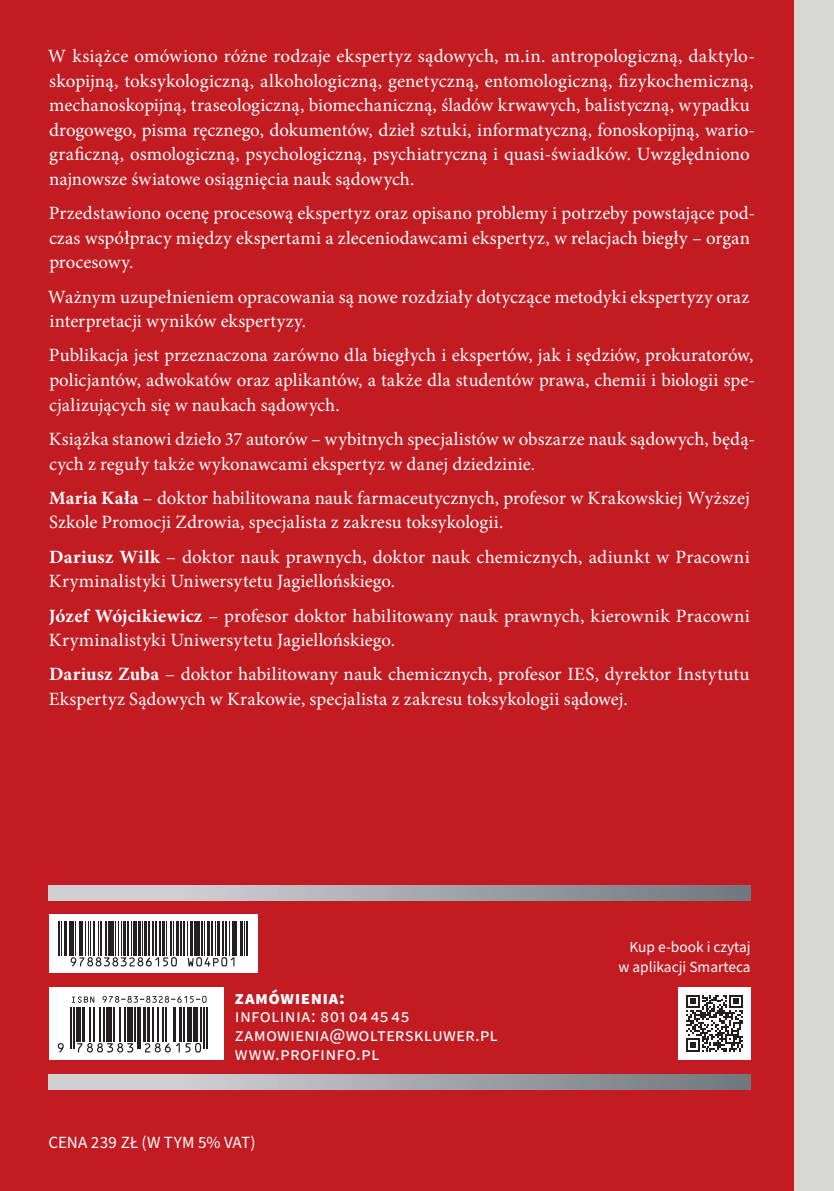
<style>
.page{position:relative;width:834px;height:1191px;background:#fff}
.page>*{position:absolute;margin:0;border:0;box-sizing:border-box;transform-origin:0 0}
.t1{font:18.72px/24.5px "Minion Pro";letter-spacing:.005em;color:#fff}
.t2{font:18.72px/18.7px "Source Sans Pro";letter-spacing:.015em;color:#fff}
.t3{font:700 18.72px "Source Sans Pro";letter-spacing:.025em;color:#fff}
.t4{font:17.15px "Source Sans Pro";color:#fff}
.t5{font:15.4px/20.5px "Source Sans Pro";color:#fff;text-align:right}
.s1{font-weight:700}
</style>
<div class="page">
<div style="left:0;top:0;width:794px;height:1191px;background:#c21b21"></div>
<div style="left:794px;top:0;width:39px;height:1191px;background:#d7d7d3"></div>
<svg style="left:48px;top:1074px;width:702px;height:15px;background:#a7abaf"></svg>
<svg style="left:48px;top:886px;width:702px;height:14px;background:#a7abaf"></svg>
<div style="left:49px;top:915px;width:208px;height:58px;background:#fff"></div>
<hr style="left:58px;top:921px;width:2px;height:34px;background:#231f20">
<hr style="left:61px;top:921px;width:1px;height:34px;background:#231f20">
<hr style="left:64px;top:921px;width:3px;height:34px;background:#231f20">
<hr style="left:69px;top:921px;width:3px;height:34px;background:#231f20">
<hr style="left:73px;top:921px;width:1px;height:34px;background:#231f20">
<hr style="left:75px;top:921px;width:1px;height:34px;background:#231f20">
<hr style="left:79px;top:921px;width:4px;height:34px;background:#231f20">
<hr style="left:85px;top:921px;width:1px;height:34px;background:#231f20">
<hr style="left:88px;top:921px;width:1px;height:34px;background:#231f20">
<hr style="left:90px;top:921px;width:1px;height:34px;background:#231f20">
<hr style="left:93px;top:921px;width:2px;height:34px;background:#231f20">
<hr style="left:98px;top:921px;width:1px;height:34px;background:#231f20">
<hr style="left:100px;top:921px;width:2px;height:34px;background:#231f20">
<hr style="left:105px;top:921px;width:2px;height:34px;background:#231f20">
<hr style="left:107px;top:921px;width:2px;height:34px;background:#231f20">
<hr style="left:110px;top:921px;width:4px;height:34px;background:#231f20">
<hr style="left:115px;top:921px;width:1px;height:34px;background:#231f20">
<hr style="left:118px;top:921px;width:1px;height:34px;background:#231f20">
<hr style="left:121px;top:921px;width:1px;height:34px;background:#231f20">
<hr style="left:123px;top:921px;width:2px;height:34px;background:#231f20">
<hr style="left:127px;top:921px;width:2px;height:34px;background:#231f20">
<hr style="left:131px;top:921px;width:1px;height:34px;background:#231f20">
<hr style="left:133px;top:921px;width:4px;height:34px;background:#231f20">
<hr style="left:138px;top:921px;width:3px;height:34px;background:#231f20">
<hr style="left:142px;top:921px;width:1px;height:34px;background:#231f20">
<hr style="left:144px;top:921px;width:3px;height:34px;background:#231f20">
<hr style="left:148px;top:921px;width:2px;height:34px;background:#231f20">
<hr style="left:152px;top:921px;width:2px;height:34px;background:#231f20">
<hr style="left:155px;top:921px;width:2px;height:34px;background:#231f20">
<hr style="left:159px;top:921px;width:2px;height:34px;background:#231f20">
<hr style="left:162px;top:921px;width:3px;height:34px;background:#231f20">
<hr style="left:166px;top:921px;width:1px;height:34px;background:#231f20">
<hr style="left:170px;top:921px;width:2px;height:34px;background:#231f20">
<hr style="left:173px;top:921px;width:1px;height:34px;background:#231f20">
<hr style="left:176px;top:921px;width:2px;height:34px;background:#231f20">
<hr style="left:179px;top:921px;width:2px;height:34px;background:#231f20">
<hr style="left:183px;top:921px;width:2px;height:34px;background:#231f20">
<hr style="left:187px;top:921px;width:1px;height:34px;background:#231f20">
<hr style="left:190px;top:921px;width:3px;height:34px;background:#231f20">
<hr style="left:194px;top:921px;width:2px;height:34px;background:#231f20">
<hr style="left:197px;top:921px;width:3px;height:34px;background:#231f20">
<hr style="left:201px;top:921px;width:2px;height:34px;background:#231f20">
<hr style="left:204px;top:921px;width:1px;height:34px;background:#231f20">
<hr style="left:207px;top:921px;width:3px;height:34px;background:#231f20">
<hr style="left:211px;top:921px;width:2px;height:34px;background:#231f20">
<hr style="left:214px;top:921px;width:1px;height:34px;background:#231f20">
<hr style="left:217px;top:921px;width:3px;height:34px;background:#231f20">
<hr style="left:222px;top:921px;width:2px;height:34px;background:#231f20">
<hr style="left:225px;top:921px;width:2px;height:34px;background:#231f20">
<hr style="left:229px;top:921px;width:1px;height:34px;background:#231f20">
<hr style="left:231px;top:921px;width:3px;height:34px;background:#231f20">
<hr style="left:235px;top:921px;width:2px;height:34px;background:#231f20">
<hr style="left:240px;top:921px;width:3px;height:34px;background:#231f20">
<hr style="left:244px;top:921px;width:1px;height:34px;background:#231f20">
<hr style="left:246px;top:921px;width:2px;height:34px;background:#231f20">
<svg style="left:70px;top:957px;width:107px;height:9px"></svg>
<svg style="left:188px;top:957px;width:46px;height:9px"></svg>
<div style="left:678px;top:986px;width:72px;height:73px;background:#fff"></div>
<svg style="left:686px;top:995px;width:56px;height:56px"></svg>
<div style="left:49px;top:987px;width:174px;height:73px;background:#fff"></div>
<svg style="left:72px;top:996px;width:22px;height:6px"></svg>
<svg style="left:102px;top:995px;width:104px;height:7px"></svg>
<svg style="left:58px;top:1043px;width:6px;height:9px"></svg>
<hr style="left:70px;top:1007px;width:2px;height:41px;background:#231f20">
<hr style="left:73px;top:1007px;width:2px;height:41px;background:#231f20">
<div style="left:76px;top:1007px;width:5px;height:34px;background:#231f20"></div>
<hr style="left:82px;top:1007px;width:3px;height:34px;background:#231f20">
<hr style="left:89px;top:1007px;width:2px;height:34px;background:#231f20">
<hr style="left:94px;top:1007px;width:1px;height:34px;background:#231f20">
<hr style="left:99px;top:1007px;width:2px;height:34px;background:#231f20">
<hr style="left:104px;top:1007px;width:1px;height:34px;background:#231f20">
<div style="left:106px;top:1007px;width:6px;height:34px;background:#231f20"></div>
<hr style="left:114px;top:1007px;width:1px;height:34px;background:#231f20">
<hr style="left:120px;top:1007px;width:1px;height:34px;background:#231f20">
<hr style="left:124px;top:1007px;width:1px;height:34px;background:#231f20">
<svg style="left:77px;top:1043px;width:56px;height:9px"></svg>
<div style="left:127px;top:1007px;width:5px;height:34px;background:#231f20"></div>
<hr style="left:134px;top:1007px;width:1px;height:34px;background:#231f20">
<hr style="left:137px;top:1007px;width:1px;height:41px;background:#231f20">
<hr style="left:140px;top:1007px;width:1px;height:41px;background:#231f20">
<hr style="left:142px;top:1007px;width:3px;height:34px;background:#231f20">
<hr style="left:147px;top:1007px;width:3px;height:34px;background:#231f20">
<hr style="left:153px;top:1007px;width:1px;height:34px;background:#231f20">
<hr style="left:157px;top:1007px;width:1px;height:34px;background:#231f20">
<hr style="left:163px;top:1007px;width:1px;height:34px;background:#231f20">
<hr style="left:166px;top:1007px;width:1px;height:34px;background:#231f20">
<hr style="left:173px;top:1007px;width:3px;height:34px;background:#231f20">
<hr style="left:179px;top:1007px;width:3px;height:34px;background:#231f20">
<hr style="left:183px;top:1007px;width:1px;height:34px;background:#231f20">
<hr style="left:187px;top:1007px;width:4px;height:34px;background:#231f20">
<svg style="left:145px;top:1043px;width:56px;height:9px"></svg>
<hr style="left:193px;top:1007px;width:4px;height:34px;background:#231f20">
<hr style="left:200px;top:1007px;width:2px;height:34px;background:#231f20">
<hr style="left:203px;top:1007px;width:1px;height:41px;background:#231f20">
<hr style="left:206px;top:1007px;width:1px;height:41px;background:#231f20">
<p class="t1" style="left:48px;top:44px;width:708px">W książce omówiono różne rodzaje ekspertyz sądowych, m.in. antropologiczną, daktylo&shy;skopijną, toksykologiczną, alkohologiczną, genetyczną, entomologiczną, fizykochemiczną, mechanoskopijną, traseologiczną, biomechaniczną, śladów krwawych, balistyczną, wypadku drogowego, pisma ręcznego, dokumentów, dzieł sztuki, informatyczną, fonoskopijną, wario&shy;graficzną, osmologiczną, psychologiczną, psychiatryczną i quasi-świadków. Uwzględniono najnowsze światowe osiągnięcia nauk sądowych.</p>
<p class="t1" style="left:49px;top:201px;width:707px">Przedstawiono ocenę procesową ekspertyz oraz opisano problemy i potrzeby powstające pod&shy;czas współpracy między ekspertami a zleceniodawcami ekspertyz, w relacjach biegły – organ procesowy.</p>
<p class="t1" style="left:48px;top:284px;width:703px">Ważnym uzupełnieniem opracowania są nowe rozdziały dotyczące metodyki ekspertyzy oraz interpretacji wyników ekspertyzy.</p>
<p class="t1" style="left:49px;top:343px;width:707px;text-align:justify">Publikacja jest przeznaczona zarówno dla biegłych i ekspertów, jak i sędziów, prokuratorów, policjantów, adwokatów oraz aplikantów, a także dla studentów prawa, chemii i biologii spe&shy;cjalizujących się w naukach sądowych.</p>
<p class="t1" style="left:49px;top:427px;width:707px">Książka stanowi dzieło 37 autorów – wybitnych specjalistów w obszarze nauk sądowych, będą&shy;cych z reguły także wykonawcami ekspertyz w danej dziedzinie.</p>
<p class="t1" style="left:49px;top:485px;width:702px"><span class="s1">Maria Kała</span> – doktor habilitowana nauk farmaceutycznych, profesor w Krakowskiej Wyższej<br>Szkole Promocji Zdrowia, specjalista z zakresu toksykologii.</p>
<p class="t1" style="left:49px;top:544px;width:702px"><span class="s1">Dariusz Wilk</span> – doktor nauk prawnych, doktor nauk chemicznych, adiunkt w Pracowni<br>Kryminalistyki Uniwersytetu Jagiellońskiego.</p>
<p class="t1" style="left:49px;top:603px;width:702px"><span class="s1">Józef Wójcikiewicz</span> – profesor doktor habilitowany nauk prawnych, kierownik Pracowni<br>Kryminalistyki Uniwersytetu Jagiellońskiego.</p>
<p class="t1" style="left:49px;top:662px;width:702px"><span class="s1">Dariusz Zuba</span> – doktor habilitowany nauk chemicznych, profesor IES, dyrektor Instytutu<br>Ekspertyz Sądowych w Krakowie, specjalista z zakresu toksykologii sądowej.</p>
<p class="t3" style="left:235px;top:984px;width:111px">zamówienia:</p>
<p class="t2" style="left:235px;top:1007px;width:264px">infolinia: 801 04 45 45 zamowienia@wolterskluwer.pl www.profinfo.pl</p>
<p class="t4" style="left:48px;top:1131px;width:209px">CENA 239 ZŁ (W TYM 5% VAT)</p>
<p class="t5" style="left:618px;top:937px;width:134px">Kup e-book i czytaj w aplikacji Smarteca</p>
</div>
